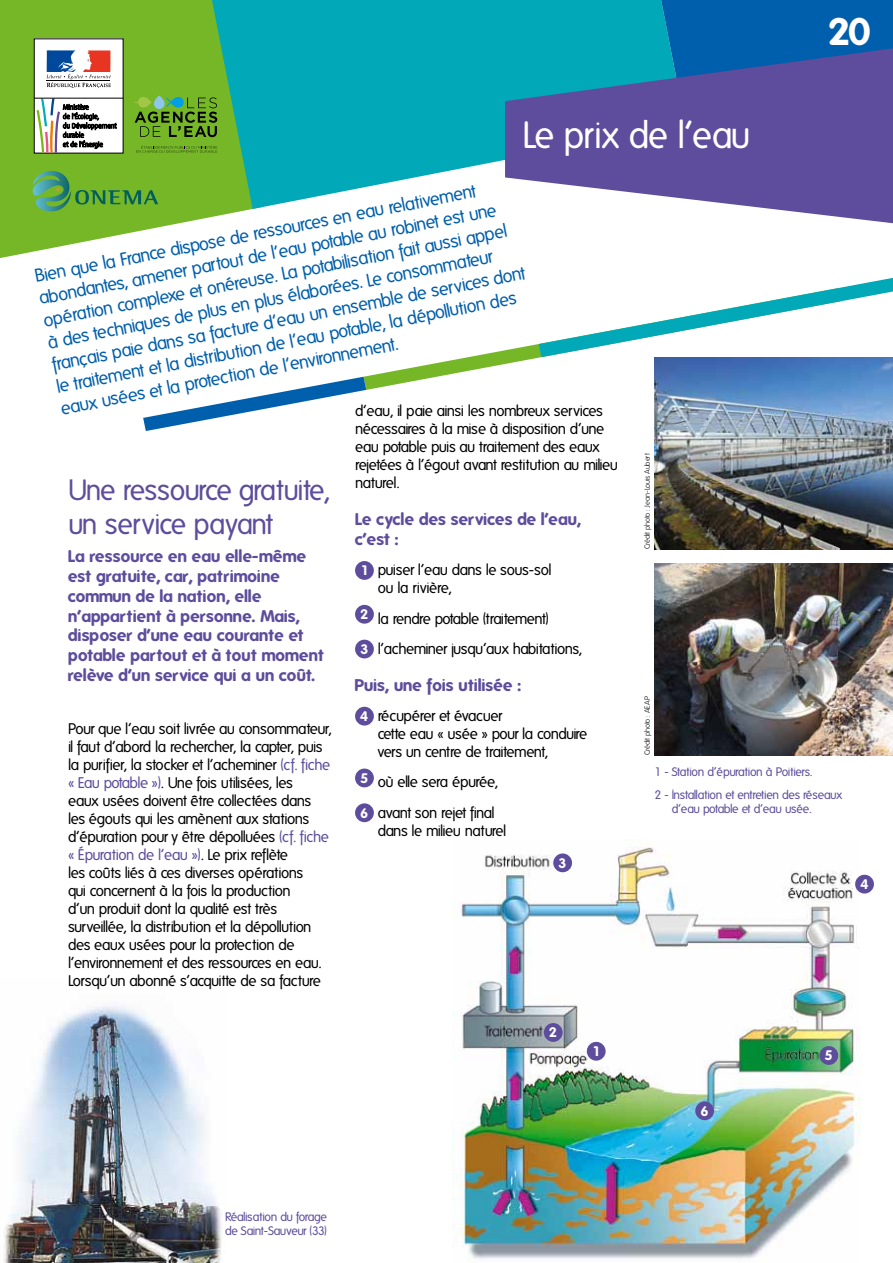
<style>
.page{position:relative;width:893px;height:1263px;background:#fff}
.page>*{position:absolute;margin:0;border:0;box-sizing:border-box;transform-origin:0 0}
.t1{font:700 37.5px "Folks";color:#fff}
.t2{font:36.75px "Folks";letter-spacing:-.035em;color:#fff}
.t3{font:28.5px/34.2px "Folks";letter-spacing:-.035em;color:#5d4d9c}
.t4{font:18px/22.5px "Folks";color:#005fac}
.t5{font:700 16.5px/19.8px "Folks";color:#5d4d9c}
.t6{font:15px/18px "Folks";letter-spacing:-.035em;color:#000}
.t7{font:700 13.5px "Folks";color:#fff}
.t8{font:12px/23px "Folks";letter-spacing:-.035em;color:#5d4d9c}
.t9{font:300 7.5px "Folks";letter-spacing:-.035em;color:#000}
.s1{font-weight:700;font-size:13.5px;color:#fff}
.s2{color:#5d4d9c}
</style>
<div class="page">
<svg style="left:0;top:0;width:252px;height:258px;fill:#75b726"></svg>
<svg style="left:212px;top:0;width:449px;height:209px;fill:#00a8b8"></svg>
<div style="left:661px;top:0;width:232px;height:48px;background:#005fac"></div>
<svg style="left:505px;top:48px;width:388px;height:175px;fill:#5d4d9c"></svg>
<img style="left:0;top:220px;width:1px;height:221px">
<img style="left:3px;top:1006px;width:218px;height:257px">
<img style="left:655px;top:358px;width:238px;height:191px">
<img style="left:655px;top:564px;width:238px;height:191px">
<svg style="left:32px;top:171px;width:126px;height:41px"></svg>
<div style="left:34px;top:39px;width:89px;height:114px;background:#fff"></div>
<svg style="left:46px;top:51px;width:65px;height:37px"></svg>
<hr style="left:34px;top:98px;width:89px;height:1px;background:#000">
<svg style="left:36px;top:98px;width:80px;height:55px"></svg>
<svg style="left:154px;top:95px;width:11px;height:14px"></svg>
<svg style="left:134px;top:97px;width:83px;height:40px"></svg>
<svg style="left:136px;top:145px;width:81px;height:8px"></svg>
<svg style="left:364px;top:344px;width:477px;height:46px"></svg>
<svg style="left:143px;top:377px;width:223px;height:54px"></svg>
<svg style="left:539px;top:278px;width:354px;height:79px"></svg>
<img style="left:452px;top:847px;width:408px;height:412px">
<div style="left:355px;top:561px;width:19px;height:19px;background:#5d4d9c;border-radius:50%"></div>
<div style="left:355px;top:605px;width:19px;height:19px;background:#5d4d9c;border-radius:50%"></div>
<div style="left:355px;top:640px;width:19px;height:18px;background:#5d4d9c;border-radius:50%"></div>
<div style="left:355px;top:707px;width:19px;height:18px;background:#5d4d9c;border-radius:50%"></div>
<div style="left:355px;top:768px;width:19px;height:19px;background:#5d4d9c;border-radius:50%"></div>
<div style="left:355px;top:803px;width:19px;height:19px;background:#5d4d9c;border-radius:50%"></div>
<div style="left:695px;top:1101px;width:19px;height:19px;background:#5d4d9c;border-radius:50%"></div>
<div style="left:587px;top:1042px;width:19px;height:19px;background:#5d4d9c;border-radius:50%"></div>
<div style="left:553px;top:853px;width:19px;height:19px;background:#5d4d9c;border-radius:50%"></div>
<div style="left:855px;top:875px;width:19px;height:18px;background:#5d4d9c;border-radius:50%"></div>
<div style="left:819px;top:1046px;width:19px;height:19px;background:#5d4d9c;border-radius:50%"></div>
<div style="left:544px;top:1023px;width:19px;height:19px;background:#5d4d9c;border-radius:50%"></div>
<h2 class="t2" style="left:522px;top:115px;width:230px">Le prix de l’eau</h2>
<h1 class="t1" style="left:828px;top:10px;width:44px">20</h1>
<p class="t4" style="left:33px;top:265px;width:483px;rotate:-11deg">Bien que la France dispose de ressources en eau relativement abondantes, amener partout de l’eau potable au robinet est une opération complexe et onéreuse. La potabilisation fait aussi appel à des techniques de plus en plus élaborées. Le consommateur français paie dans sa facture d’eau un ensemble de services dont le traitement et la distribution de l’eau potable, la dépollution des eaux usées et la protection de l’environnement.</p>
<p class="t6" style="left:355px;top:402px;width:265px">d’eau, il paie ainsi les nombreux services nécessaires à la mise à disposition d’une eau potable puis au traitement des eaux rejetées à l’égout avant restitution au milieu naturel.</p>
<p class="t5" style="left:355px;top:510px;width:228px">Le cycle des services de l’eau, c’est :</p>
<p class="t6" style="left:378px;top:561px;width:176px;text-indent:-16px"><span class="s1">1</span> puiser l’eau dans le sous-sol ou la rivière,</p>
<p class="t6" style="left:360px;top:603px;width:223px;line-height:30.3px"><sup>2</sup> la rendre potable (traitement)<br><span class="s1">3</span> l’acheminer jusqu’aux habitations,</p>
<p class="t5" style="left:355px;top:675px;width:168px">Puis, une fois utilisée :</p>
<p class="t6" style="left:378px;top:707px;width:211px;text-indent:-17px"><span class="s1">4</span> récupérer et évacuer<br>cette eau « usée » pour la conduire vers un centre de traitement,</p>
<p class="t6" style="left:360px;top:767px;width:139px;line-height:30.3px"><sup>5</sup> où elle sera épurée,<br><span class="s1">6</span> avant son rejet final</p>
<p class="t6" style="left:378px;top:822px;width:130px">dans le milieu naturel</p>
<h3 class="t3" style="left:68px;top:473px;width:263px">Une ressource gratuite, un service payant</h3>
<p class="t5" style="left:68px;top:546px;width:257px">La ressource en eau elle-même est gratuite, car, patrimoine commun de la nation, elle n’appartient à personne. Mais, disposer d’une eau courante et potable partout et à tout moment relève d’un service qui a un coût.</p>
<p class="t6" style="left:68px;top:720px;width:265px">Pour que l’eau soit livrée au consommateur, il faut d’abord la rechercher, la capter, puis la purifier, la stocker et l’acheminer <span class="s2">(cf. fiche « Eau potable »)</span>. Une fois utilisées, les<br>eaux usées doivent être collectées dans les égouts qui les amènent aux stations d’épuration pour y être dépolluées <span class="s2">(cf. fiche « Épuration de l’eau »)</span>. Le prix reflète<br>les coûts liés à ces diverses opérations<br>qui concernent à la fois la production<br>d’un produit dont la qualité est très surveillée, la distribution et la dépollution des eaux usées pour la protection de l’environnement et des ressources en eau.<br>Lorsqu’un abonné s’acquitte de sa facture</p>
<p class="t7" style="left:559px;top:855px;width:9px">3</p>
<p class="t7" style="left:549px;top:1024px;width:9px">2</p>
<p class="t7" style="left:593px;top:1043px;width:7px">1</p>
<p class="t9" style="left:643px;top:549px;width:98px;rotate:-90deg">Crédit photo : Jean-Louis Aubert</p>
<p class="t9" style="left:643px;top:755px;width:60px;rotate:-90deg">Crédit photo : AEAP</p>
<p class="t8" style="left:655px;top:760px;width:189px">1 - Station d’épuration à Poitiers.<br>2 - Installation et entretien des réseaux</p>
<p class="t8" style="left:672px;top:798px;width:141px">d’eau potable et d’eau usée.</p>
<p class="t7" style="left:860px;top:876px;width:10px">4</p>
<p class="t7" style="left:701px;top:1103px;width:9px">6</p>
<p class="t7" style="left:825px;top:1048px;width:9px">5</p>
<p class="t8" style="left:225px;top:1209px;width:103px;line-height:14.4px">Réalisation du forage de Saint-Sauveur (33)</p>
</div>
